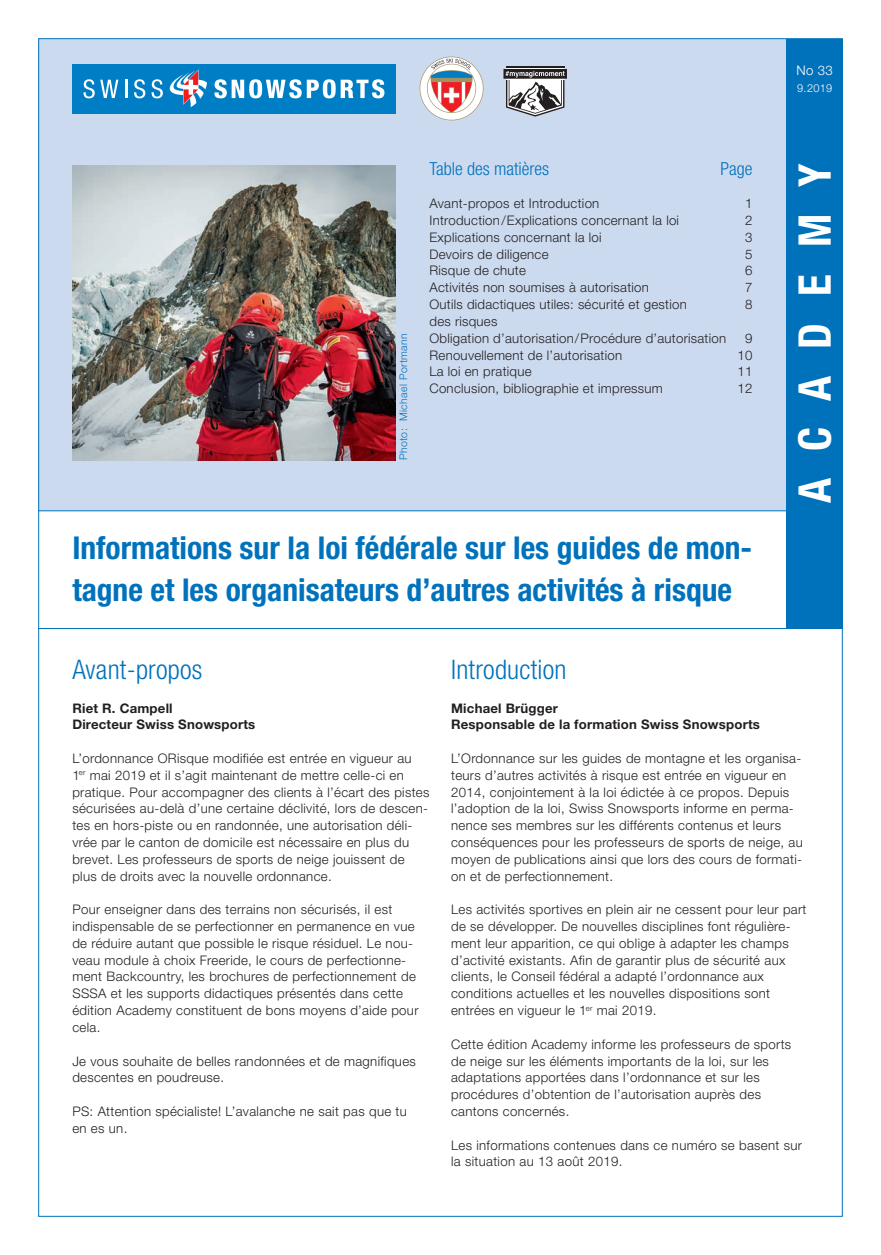
<style>
.page{position:relative;width:881px;height:1255px;background:#fff}
.page>*{position:absolute;margin:0;border:0;box-sizing:border-box;transform-origin:0 0}
.t1{font:700 condensed 45px "Helvetica Neue LT Std";letter-spacing:.6em;color:#fff}
._01_Haupttitel{font:700 condensed 31.5px/42px "Helvetica Neue LT Std";color:#0072bc}
._01_Titel{font:300 condensed 27px "Helvetica Neue LT Std";letter-spacing:.01em;color:#0072bc}
._02_blauer_Untertite{font:300 condensed 18px "Helvetica Neue LT Std";color:#0072bc}
._03_Grundschrift{font:300 13.2px/16.8px "Helvetica Neue LT Std";letter-spacing:.025em;color:#231f20}
._02_Untertitel{font:700 13.2px/16.8px "Helvetica Neue LT Std";letter-spacing:.015em;color:#231f20}
.t2{font:300 13.2px "Helvetica Neue LT Std";color:#fff}
.t3{font:300 10.95px "Helvetica Neue LT Std";color:#fff}
._04_Bildlegende_Foto{font:300 10.5px "Helvetica Neue LT Std";letter-spacing:.04em;color:#0072bc}
</style>
<div class="page">
<div style="left:38px;top:39px;width:804px;height:472px;background:#ccdaef"></div>
<div style="left:72px;top:64px;width:323px;height:49px;background:#007ec5"></div>
<svg style="left:83px;top:79px;width:35px;height:19px"></svg>
<svg style="left:125px;top:80px;width:2px;height:18px"></svg>
<svg style="left:134px;top:79px;width:11px;height:19px"></svg>
<svg style="left:151px;top:79px;width:12px;height:19px"></svg>
<svg style="left:214px;top:79px;width:170px;height:19px"></svg>
<svg style="left:170px;top:70px;width:37px;height:37px"></svg>
<div style="left:786px;top:39px;width:56px;height:589px;background:#0072bc"></div>
<hr style="left:38px;top:628px;width:804px;height:1px;background:#0072bc">
<hr style="left:38px;top:510px;width:804px;height:1px;background:#0072bc">
<svg style="left:419px;top:57px;width:64px;height:63px"></svg>
<div style="left:420px;top:57px;width:62px;height:63px;background:#fff;border-radius:50%"></div>
<svg style="left:427px;top:59px;width:49px;height:54px"></svg>
<hr style="left:506px;top:66px;width:58px;height:2px;background:#231f20">
<svg style="left:503px;top:67px;width:63px;height:50px"></svg>
<img style="left:72px;top:165px;width:323px;height:295px">
<p class="_04_Bildlegende_Foto" style="left:397px;top:460px;width:129px;rotate:-90deg">Photo: Michael Portmann</p>
<p class="_02_blauer_Untertite" style="left:429px;top:158px;width:121px">Table des matières</p>
<p class="_02_blauer_Untertite" style="left:720px;top:158px;width:33px">Page</p>
<p class="_03_Grundschrift" style="left:429px;top:195px;width:171px">Avant-propos et Introduction</p>
<p class="_03_Grundschrift" style="left:745px;top:195px;width:9px">1</p>
<p class="_03_Grundschrift" style="left:429px;top:212px;width:251px">Introduction/Explications concernant la loi</p>
<p class="_03_Grundschrift" style="left:745px;top:212px;width:9px">2</p>
<p class="_03_Grundschrift" style="left:429px;top:228px;width:173px">Explications concernant la loi</p>
<p class="_03_Grundschrift" style="left:745px;top:228px;width:9px">3</p>
<p class="_03_Grundschrift" style="left:429px;top:245px;width:120px">Devoirs de diligence</p>
<p class="_03_Grundschrift" style="left:745px;top:245px;width:9px">5</p>
<p class="_03_Grundschrift" style="left:429px;top:262px;width:98px">Risque de chute</p>
<p class="_03_Grundschrift" style="left:745px;top:262px;width:9px">6</p>
<p class="_03_Grundschrift" style="left:429px;top:279px;width:221px">Activités non soumises à autorisation</p>
<p class="_03_Grundschrift" style="left:745px;top:279px;width:9px">7</p>
<p class="_03_Grundschrift" style="left:429px;top:296px;width:259px">Outils didactiques utiles: sécurité et gestion</p>
<p class="_03_Grundschrift" style="left:745px;top:296px;width:9px">8</p>
<p class="_03_Grundschrift" style="left:429px;top:312px;width:69px">des risques</p>
<p class="_03_Grundschrift" style="left:429px;top:329px;width:298px">Obligation d’autorisation/Procédure d’autorisation</p>
<p class="_03_Grundschrift" style="left:745px;top:329px;width:9px">9</p>
<p class="_03_Grundschrift" style="left:429px;top:346px;width:194px">Renouvellement de l’autorisation</p>
<p class="_03_Grundschrift" style="left:737px;top:346px;width:16px">10</p>
<p class="_03_Grundschrift" style="left:429px;top:363px;width:104px">La loi en pratique</p>
<p class="_03_Grundschrift" style="left:737px;top:363px;width:16px">11</p>
<p class="_03_Grundschrift" style="left:429px;top:380px;width:235px">Conclusion, bibliographie et impressum</p>
<p class="_03_Grundschrift" style="left:737px;top:380px;width:16px">12</p>
<p class="_01_Haupttitel" style="left:72px;top:526px;width:681px">Informations sur la loi fédérale sur les guides de mon&shy;tagne et les organisateurs d’autres activités à risque</p>
<p class="t2" style="left:796px;top:62px;width:38px">No 33</p>
<p class="t3" style="left:796px;top:81px;width:37px">9.2019</p>
<h1 class="t1" style="left:787px;top:503px;width:341px;rotate:-90deg">ACADEMY</h1>
<p class="_01_Titel" style="left:72px;top:654px;width:131px">Avant-propos</p>
<p class="_02_Untertitel" style="left:72px;top:699px;width:102px">Riet R. Campell</p>
<p class="_02_Untertitel" style="left:72px;top:716px;width:184px">Directeur Swiss Snowsports</p>
<p class="_03_Grundschrift" style="left:72px;top:749px;width:358px">L’ordonnance ORisque modifiée est entrée en vigueur au<br>1<sup>er</sup> mai 2019 et il s’agit maintenant de mettre celle-ci en pratique. Pour accompagner des clients à l’écart des pistes sécurisées au-delà d’une certaine déclivité, lors de descen&shy;tes en hors-piste ou en randonnée, une autorisation déli&shy;vrée par le canton de domicile est nécessaire en plus du brevet. Les professeurs de sports de neige jouissent de plus de droits avec la nouvelle ordonnance.</p>
<p class="_03_Grundschrift" style="left:72px;top:900px;width:347px">Pour enseigner dans des terrains non sécurisés, il est indispensable de se perfectionner en permanence en vue de réduire autant que possible le risque résiduel. Le nou&shy;veau module à choix Freeride, le cours de perfectionne&shy;ment Backcountry, les brochures de perfectionnement de SSSA et les supports didactiques présentés dans cette édition Academy constituent de bons moyens d’aide pour cela.</p>
<p class="_03_Grundschrift" style="left:72px;top:1052px;width:345px">Je vous souhaite de belles randonnées et de magnifiques descentes en poudreuse.</p>
<p class="_03_Grundschrift" style="left:72px;top:1102px;width:336px">PS: Attention spécialiste! L’avalanche ne sait pas que tu en es un.</p>
<p class="_01_Titel" style="left:451px;top:654px;width:117px">Introduction</p>
<p class="_02_Untertitel" style="left:451px;top:699px;width:310px">Michael Brügger<br>Responsable de la formation Swiss Snowsports</p>
<p class="_03_Grundschrift" style="left:451px;top:749px;width:353px">L’Ordonnance sur les guides de montagne et les organisa&shy;teurs d’autres activités à risque est entrée en vigueur en 2014, conjointement à la loi édictée à ce propos. Depuis l’adoption de la loi, Swiss Snowsports informe en perma&shy;nence ses membres sur les différents contenus et leurs conséquences pour les professeurs de sports de neige, au moyen de publications ainsi que lors des cours de formati&shy;on et de perfectionnement.</p>
<p class="_03_Grundschrift" style="left:451px;top:900px;width:357px">Les activités sportives en plein air ne cessent pour leur part de se développer. De nouvelles disciplines font régulière&shy;ment leur apparition, ce qui oblige à adapter les champs d’activité existants. Afin de garantir plus de sécurité aux clients, le Conseil fédéral a adapté l’ordonnance aux conditions actuelles et les nouvelles dispositions sont entrées en vigueur le 1<sup>er</sup> mai 2019.</p>
<p class="_03_Grundschrift" style="left:451px;top:1035px;width:341px">Cette édition Academy informe les professeurs de sports de neige sur les éléments importants de la loi, sur les adaptations apportées dans l’ordonnance et sur les procédures d’obtention de l’autorisation auprès des cantons concernés.</p>
<p class="_03_Grundschrift" style="left:451px;top:1136px;width:352px">Les informations contenues dans ce numéro se basent sur la situation au 13 août 2019.</p>
</div>
